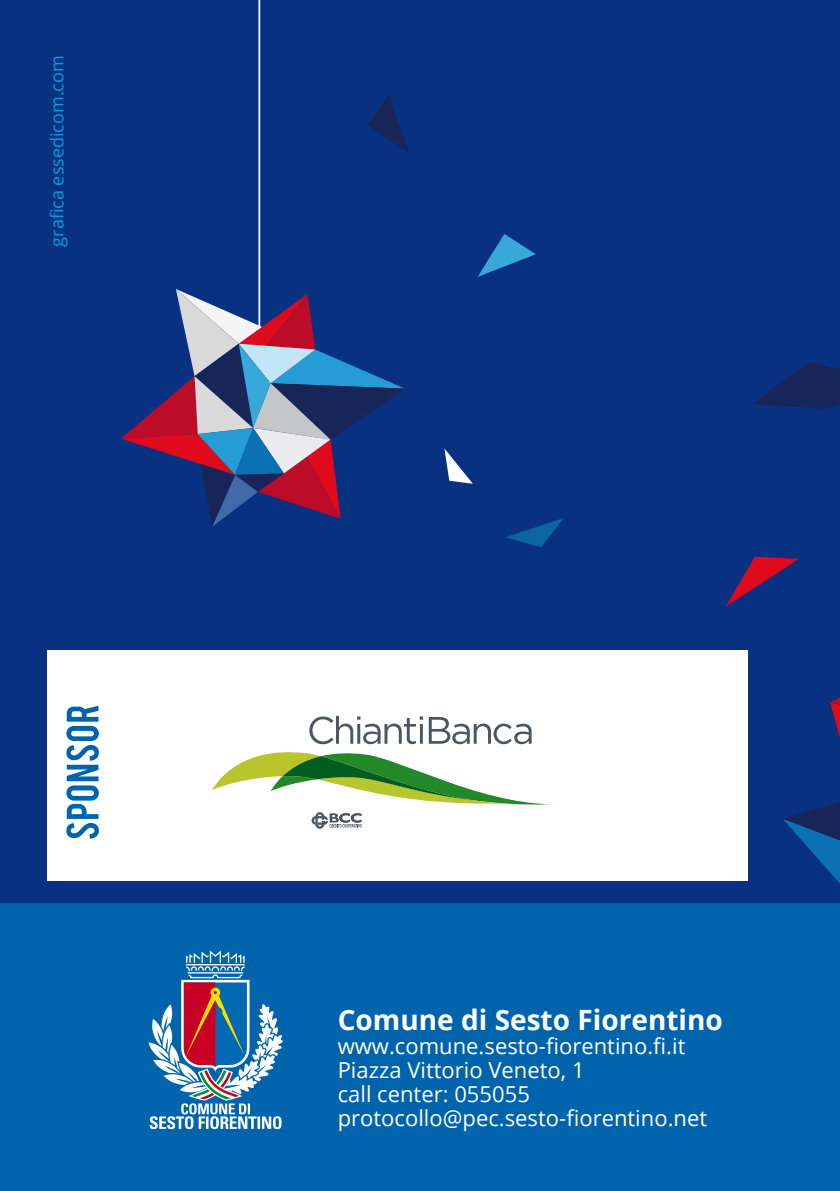
<style>
.page{position:relative;width:840px;height:1191px;background:#fff}
.page>*{position:absolute;margin:0;border:0;box-sizing:border-box;transform-origin:0 0}
.t1{font:700 28px "Open Sans";color:#fff}
.t2{font:22px/24px "Open Sans";color:#fff}
.t3{font:18px "Open Sans";color:#009ee0}
</style>
<div class="page">
<div style="left:0;top:893px;width:839px;height:298px;background:#0064ad"></div>
<div style="left:0;top:0;width:839px;height:902px;background:#083281"></div>
<div style="left:48px;top:650px;width:699px;height:231px;background:#fff"></div>
<svg style="left:783px;top:698px;width:56px;height:184px"></svg>
<svg style="left:726px;top:556px;width:72px;height:50px"></svg>
<svg style="left:752px;top:362px;width:87px;height:47px"></svg>
<hr style="left:258px;top:0;width:2px;height:334px;background:#fff">
<svg style="left:121px;top:289px;width:283px;height:238px"></svg>
<svg style="left:368px;top:95px;width:41px;height:58px"></svg>
<svg style="left:478px;top:234px;width:57px;height:43px"></svg>
<svg style="left:444px;top:448px;width:28px;height:36px"></svg>
<svg style="left:506px;top:518px;width:57px;height:29px"></svg>
<svg style="left:212px;top:716px;width:338px;height:89px"></svg>
<svg style="left:311px;top:812px;width:50px;height:16px"></svg>
<svg style="left:66px;top:705px;width:33px;height:133px"></svg>
<svg style="left:148px;top:950px;width:135px;height:179px"></svg>
<p class="t3" style="left:45px;top:247px;width:193px;rotate:-90deg">grafica essedicom.com</p>
<p class="t1" style="left:337px;top:999px;width:386px">Comune di Sesto Fiorentino</p>
<p class="t2" style="left:337px;top:1033px;width:371px">www.comune.sesto-fiorentino.fi.it<br>Piazza Vittorio Veneto, 1<br>call center: 055055 protocollo@pec.sesto-fiorentino.net</p>
</div>
